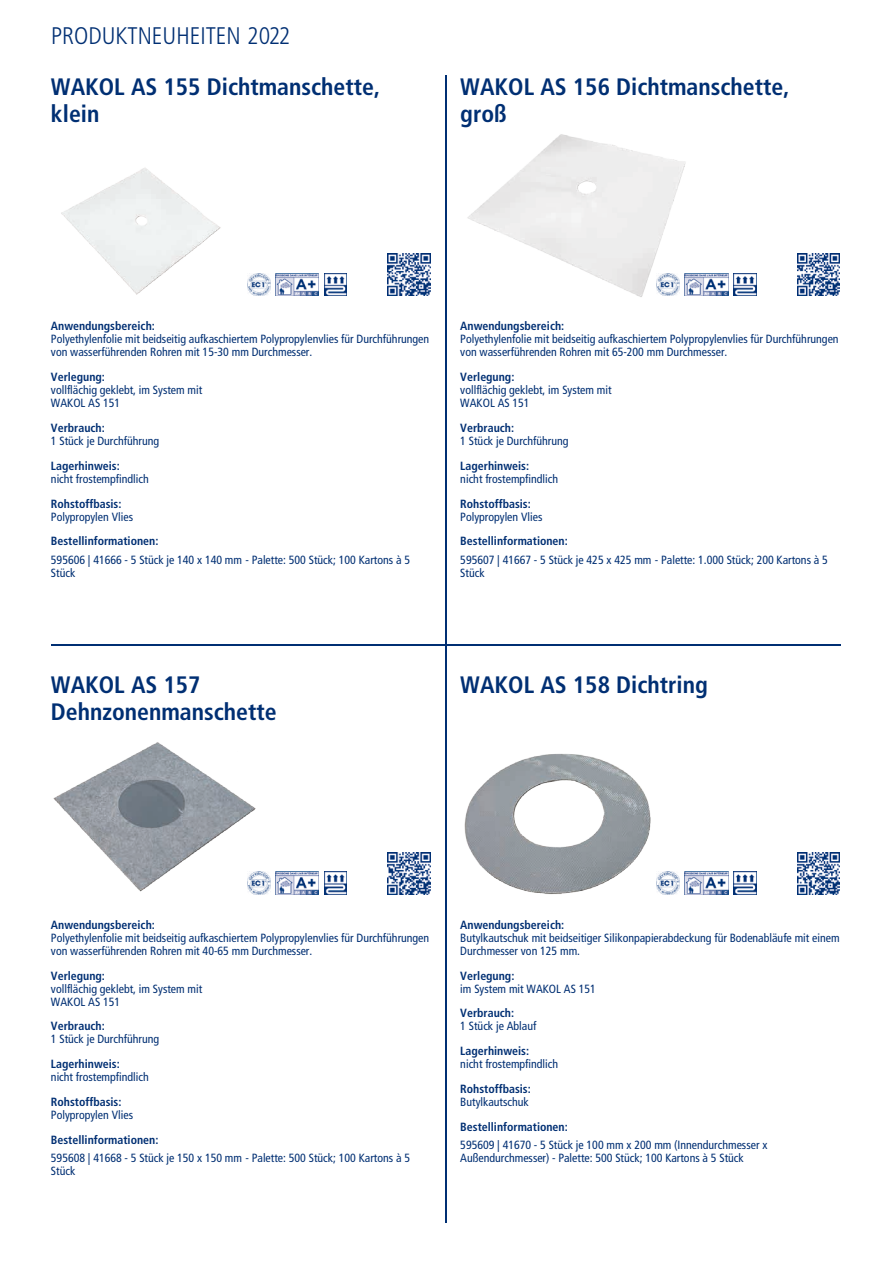
<style>
.page{position:relative;width:893px;height:1263px;background:#fff}
.page>*{position:absolute;margin:0;border:0;box-sizing:border-box;transform-origin:0 0}
.t1{font:300 condensed 24px "Frutiger LTCE";color:#002f73}
.t2{font:700 condensed 23.7px/27px "Frutiger";color:#002f73}
.t3{font:condensed 11.85px/12.9px "Frutiger";color:#002f73}
.t4{font:700 condensed 11.85px "Frutiger";color:#002f73}
</style>
<div class="page">
<img style="left:464px;top:753px;width:187px;height:141px">
<img style="left:53px;top:742px;width:206px;height:153px">
<img style="left:61px;top:168px;width:160px;height:127px">
<img style="left:467px;top:134px;width:219px;height:163px">
<hr style="left:445px;top:76px;width:1px;height:569px;background:#002f73">
<hr style="left:51px;top:645px;width:395px;height:1px;background:#002f73">
<hr style="left:445px;top:645px;width:1px;height:577px;background:#002f73">
<hr style="left:446px;top:645px;width:394px;height:1px;background:#002f73">
<img style="left:248px;top:273px;width:22px;height:23px">
<img style="left:276px;top:273px;width:43px;height:23px">
<img style="left:324px;top:273px;width:23px;height:23px">
<img style="left:388px;top:254px;width:42px;height:42px">
<img style="left:657px;top:273px;width:23px;height:23px">
<img style="left:685px;top:273px;width:43px;height:23px">
<img style="left:734px;top:273px;width:22px;height:23px">
<img style="left:797px;top:254px;width:42px;height:42px">
<img style="left:248px;top:871px;width:22px;height:23px">
<img style="left:276px;top:871px;width:43px;height:23px">
<img style="left:324px;top:871px;width:23px;height:23px">
<img style="left:388px;top:852px;width:42px;height:42px">
<img style="left:657px;top:871px;width:23px;height:23px">
<img style="left:685px;top:871px;width:43px;height:23px">
<img style="left:734px;top:871px;width:22px;height:23px">
<img style="left:797px;top:852px;width:42px;height:42px">
<h1 class="t1" style="left:51px;top:21px;width:241px">PRODUKTNEUHEITEN 2022</h1>
<h2 class="t2" style="left:51px;top:75px;width:331px">WAKOL AS 155 Dichtmanschette, klein</h2>
<h2 class="t2" style="left:460px;top:75px;width:331px">WAKOL AS 156 Dichtmanschette, groß</h2>
<p class="t4" style="left:51px;top:321px;width:105px">Anwendungsbereich:</p>
<p class="t3" style="left:51px;top:334px;width:380px">Polyethylenfolie mit beidseitig aufkaschiertem Polypropylenvlies für Durchführungen von wasserführenden Rohren mit 15-30 mm Durchmesser.</p>
<p class="t4" style="left:51px;top:372px;width:56px">Verlegung:</p>
<p class="t3" style="left:51px;top:385px;width:153px">vollflächig geklebt, im System mit<br>WAKOL AS 151</p>
<p class="t4" style="left:51px;top:423px;width:55px">Verbrauch:</p>
<p class="t3" style="left:51px;top:435px;width:110px">1 Stück je Durchführung</p>
<p class="t4" style="left:51px;top:461px;width:70px">Lagerhinweis:</p>
<p class="t3" style="left:51px;top:473px;width:99px">nicht frostempfindlich</p>
<p class="t4" style="left:51px;top:498px;width:72px">Rohstoffbasis:</p>
<p class="t3" style="left:51px;top:511px;width:84px">Polypropylen Vlies</p>
<p class="t4" style="left:51px;top:536px;width:109px">Bestellinformationen:</p>
<p class="t3" style="left:51px;top:554px;width:361px">595606 | 41666 - 5 Stück je 140 x 140 mm - Palette: 500 Stück; 100 Kartons à 5<br>Stück</p>
<p class="t4" style="left:460px;top:321px;width:105px">Anwendungsbereich:</p>
<p class="t3" style="left:460px;top:334px;width:380px">Polyethylenfolie mit beidseitig aufkaschiertem Polypropylenvlies für Durchführungen von wasserführenden Rohren mit 65-200 mm Durchmesser.</p>
<p class="t4" style="left:460px;top:372px;width:56px">Verlegung:</p>
<p class="t3" style="left:460px;top:385px;width:153px">vollflächig geklebt, im System mit<br>WAKOL AS 151</p>
<p class="t4" style="left:460px;top:423px;width:55px">Verbrauch:</p>
<p class="t3" style="left:460px;top:435px;width:110px">1 Stück je Durchführung</p>
<p class="t4" style="left:460px;top:461px;width:70px">Lagerhinweis:</p>
<p class="t3" style="left:460px;top:473px;width:99px">nicht frostempfindlich</p>
<p class="t4" style="left:460px;top:498px;width:72px">Rohstoffbasis:</p>
<p class="t3" style="left:460px;top:511px;width:84px">Polypropylen Vlies</p>
<p class="t4" style="left:460px;top:536px;width:109px">Bestellinformationen:</p>
<p class="t3" style="left:460px;top:554px;width:369px">595607 | 41667 - 5 Stück je 425 x 425 mm - Palette: 1.000 Stück; 200 Kartons à 5<br>Stück</p>
<h2 class="t2" style="left:51px;top:673px;width:227px">WAKOL AS 157<br>Dehnzonenmanschette</h2>
<h2 class="t2" style="left:460px;top:673px;width:249px">WAKOL AS 158 Dichtring</h2>
<p class="t4" style="left:51px;top:920px;width:105px">Anwendungsbereich:</p>
<p class="t3" style="left:51px;top:932px;width:380px">Polyethylenfolie mit beidseitig aufkaschiertem Polypropylenvlies für Durchführungen von wasserführenden Rohren mit 40-65 mm Durchmesser.</p>
<p class="t4" style="left:51px;top:970px;width:56px">Verlegung:</p>
<p class="t3" style="left:51px;top:983px;width:153px">vollflächig geklebt, im System mit<br>WAKOL AS 151</p>
<p class="t4" style="left:51px;top:1021px;width:55px">Verbrauch:</p>
<p class="t3" style="left:51px;top:1034px;width:110px">1 Stück je Durchführung</p>
<p class="t4" style="left:51px;top:1059px;width:70px">Lagerhinweis:</p>
<p class="t3" style="left:51px;top:1072px;width:99px">nicht frostempfindlich</p>
<p class="t4" style="left:51px;top:1097px;width:72px">Rohstoffbasis:</p>
<p class="t3" style="left:51px;top:1109px;width:84px">Polypropylen Vlies</p>
<p class="t4" style="left:51px;top:1135px;width:109px">Bestellinformationen:</p>
<p class="t3" style="left:51px;top:1153px;width:361px">595608 | 41668 - 5 Stück je 150 x 150 mm - Palette: 500 Stück; 100 Kartons à 5<br>Stück</p>
<p class="t4" style="left:460px;top:920px;width:105px">Anwendungsbereich:</p>
<p class="t3" style="left:460px;top:932px;width:381px">Butylkautschuk mit beidseitiger Silikonpapierabdeckung für Bodenabläufe mit einem<br>Durchmesser von 125 mm.</p>
<p class="t4" style="left:460px;top:970px;width:56px">Verlegung:</p>
<p class="t3" style="left:460px;top:983px;width:137px">im System mit WAKOL AS 151</p>
<p class="t4" style="left:460px;top:1008px;width:55px">Verbrauch:</p>
<p class="t3" style="left:460px;top:1021px;width:78px">1 Stück je Ablauf</p>
<p class="t4" style="left:460px;top:1046px;width:70px">Lagerhinweis:</p>
<p class="t3" style="left:460px;top:1059px;width:99px">nicht frostempfindlich</p>
<p class="t4" style="left:460px;top:1084px;width:72px">Rohstoffbasis:</p>
<p class="t3" style="left:460px;top:1096px;width:70px">Butylkautschuk</p>
<p class="t4" style="left:460px;top:1122px;width:109px">Bestellinformationen:</p>
<p class="t3" style="left:460px;top:1140px;width:309px">595609 | 41670 - 5 Stück je 100 mm x 200 mm (Innendurchmesser x<br>Außendurchmesser) - Palette: 500 Stück; 100 Kartons à 5 Stück</p>
</div>
